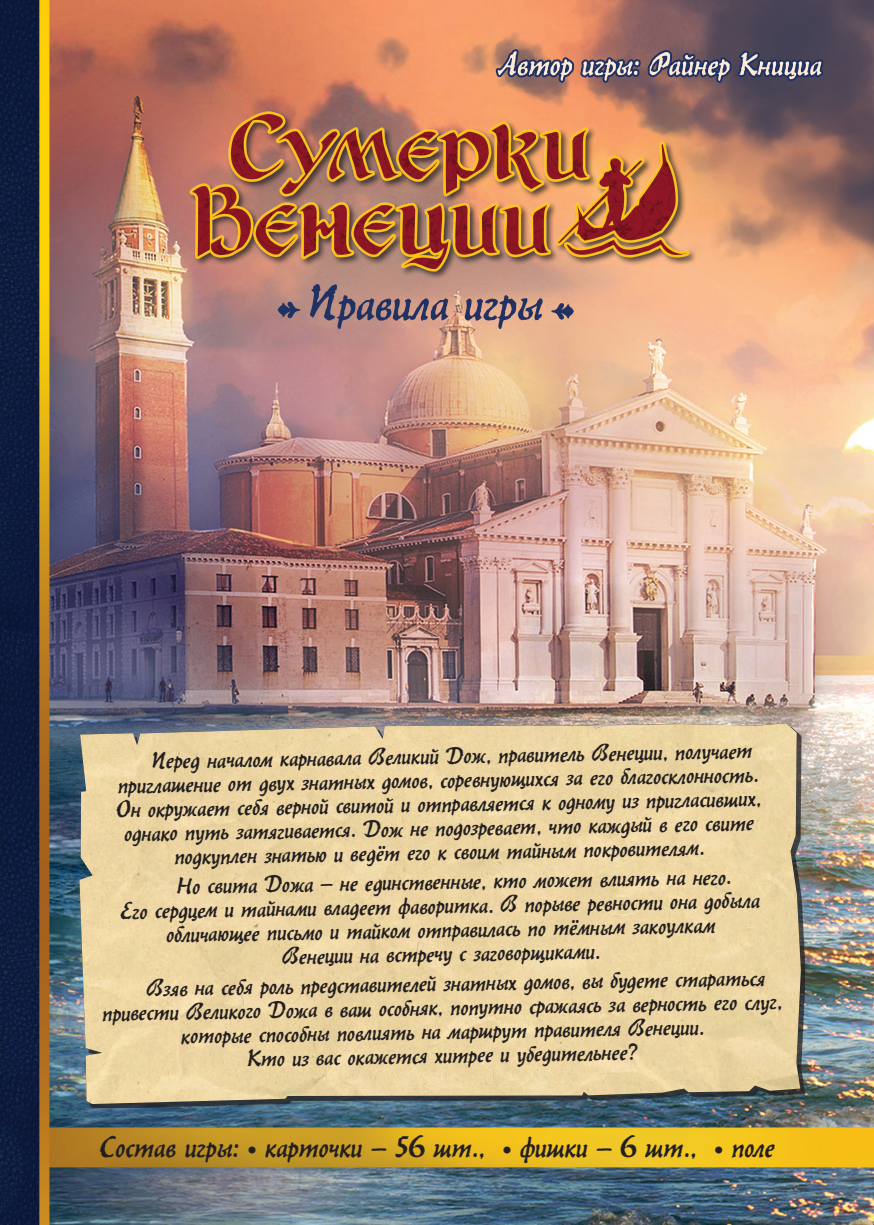
<style>
.page{position:relative;width:874px;height:1225px;background:#fff}
.page>*{position:absolute;margin:0;border:0;box-sizing:border-box;transform-origin:0 0}
.t1{font:50px "Kisty CC";color:#203263}
.t2{font:30px "Kisty CC";color:#231f20}
.t3{font:24px "Kisty CC";color:#231f20}
.s1{font-size:20px}
</style>
<div class="page">
<img style="left:0;top:0;width:873px;height:1225px">
<img style="left:79px;top:723px;width:721px;height:381px">
<svg style="left:277px;top:301px;width:23px;height:17px"></svg>
<svg style="left:551px;top:303px;width:22px;height:17px"></svg>
<svg style="left:493px;top:10px;width:348px;height:125px;background:#8c645e"></svg>
<svg style="left:497px;top:51px;width:324px;height:30px;background:#80707a"></svg>
<div style="left:188px;top:110px;width:509px;height:169px;background:#231f20;opacity:.75"></div>
<img style="left:189px;top:111px;width:500px;height:160px">
<h1 class="t1" style="left:308px;top:272px;width:236px">Правила игры</h1>
<p class="t3" style="left:152px;top:746px;width:601px;rotate:-1deg">Перед началом карнавала Великий Дож, правитель Венеции, получает</p>
<p class="t3" style="left:118px;top:770px;width:642px;rotate:-1deg">приглашение от двух знатных домов, соревнующихся за его благосклонность.</p>
<p class="t3" style="left:116px;top:794px;width:646px;rotate:-1deg">Он окружает себя верной свитой и отправляется к одному из пригласивших,</p>
<p class="t3" style="left:124px;top:818px;width:630px;rotate:-1deg">однако путь затягивается. Дож не подозревает, что каждый в его свите</p>
<p class="t3" style="left:174px;top:841px;width:531px;rotate:-1deg">подкуплен знатью и ведёт его к своим тайным покровителям.</p>
<p class="t3" style="left:177px;top:871px;width:555px;rotate:-1deg">Но свита Дожа – не единственные, кто может влиять на него.</p>
<p class="t3" style="left:120px;top:896px;width:640px;rotate:-1deg">Его сердцем и тайнами владеет фаворитка. В порыве ревности она добыла</p>
<p class="t3" style="left:166px;top:919px;width:550px;rotate:-1deg">обличающее письмо и тайком отправилась по тёмным закоулкам</p>
<p class="t3" style="left:282px;top:941px;width:319px;rotate:-1deg">Венеции на встречу с заговорщиками.</p>
<p class="t3" style="left:146px;top:973px;width:620px;rotate:-1deg">Взяв на себя роль представителей знатных домов, вы будете стараться</p>
<p class="t3" style="left:102px;top:998px;width:681px;rotate:-1deg">привести Великого Дожа в ваш особняк, попутно сражаясь за верность его слуг,</p>
<p class="t3" style="left:181px;top:1020px;width:524px;rotate:-1deg">которые способны повлиять на маршрут правителя Венеции.</p>
<p class="t3" style="left:247px;top:1043px;width:392px;rotate:-1deg">Кто из вас окажется хитрее и убедительнее?</p>
<p class="t2" style="left:100px;top:1128px;width:676px">Состав игры: <span class="s1">•</span> карточки – 56 шт., <span class="s1">•</span> фишки – 6 шт., <span class="s1">•</span> поле</p>
</div>
